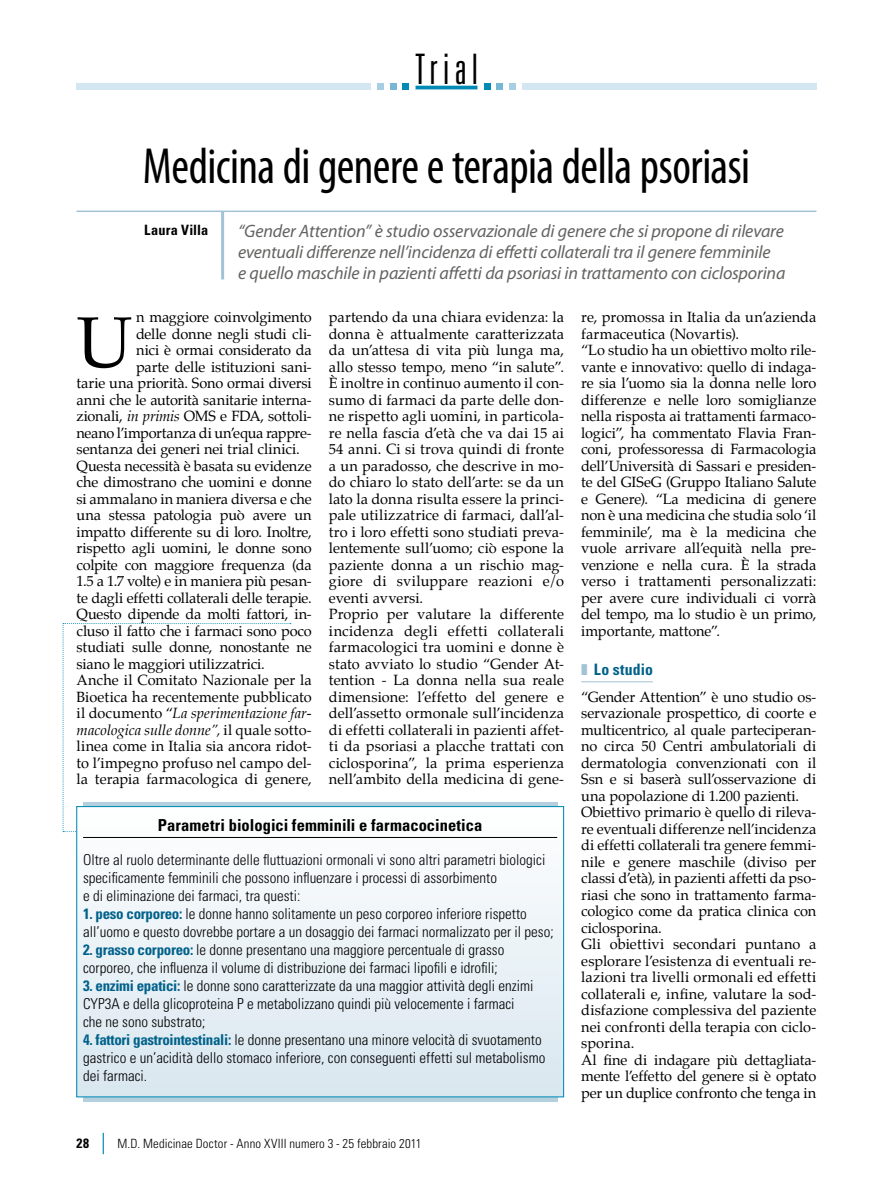
<style>
.page{position:relative;width:893px;height:1191px;background:#fff}
.page>*{position:absolute;margin:0;border:0;box-sizing:border-box;transform-origin:0 0}
.t1{font:72px "Palatino";color:#000}
.t2{font:condensed 51px "Myriad Pro";letter-spacing:-.01em;color:#000;scale:.95 1}
.t3{font:300 ultra-condensed 42px "Univers";color:#000}
.t4{font:italic 18px/21px "Myriad Pro";letter-spacing:-.01em;color:#636362}
.t5{font:700 condensed 16.5px "Univers";letter-spacing:.005em;color:#000}
.t6{font:700 condensed 15.75px "Univers";letter-spacing:.01em;color:#00618a}
.t7{font:300 condensed 15px/18px "Univers";color:#000}
.t8{font:14.55px/16.5px "Palatino";color:#000}
.t9{font:14.55px "Palatino";letter-spacing:-.02em;color:#000}
.t10{font:italic 14.55px "Palatino";letter-spacing:.005em;color:#000}
.t11{font:700 condensed 14.25px "Univers";letter-spacing:.01em;color:#000}
.t12{font:700 condensed 13.5px "Univers";color:#000}
.t13{font:300 condensed 12.75px "Univers";letter-spacing:.015em;color:#000}
.s1{font-style:italic}
.s2{font-style:normal}
.s3{color:#a1c3d5}
.s4{font-weight:700;color:#00618a}
</style>
<div class="page">
<hr style="left:415px;top:86px;width:62px;height:3px;background:#008ab5">
<svg style="left:403px;top:83px;width:6px;height:6px"></svg>
<svg style="left:390px;top:83px;width:6px;height:6px"></svg>
<div style="left:377px;top:83px;width:7px;height:6px;background:#a7cee3"></div>
<div style="left:77px;top:83px;width:294px;height:6px;background:#d3e7f2"></div>
<div style="left:509px;top:83px;width:7px;height:6px;background:#a7cee3"></div>
<svg style="left:497px;top:83px;width:6px;height:6px"></svg>
<svg style="left:484px;top:83px;width:6px;height:6px"></svg>
<div style="left:522px;top:83px;width:294px;height:6px;background:#d3e7f2"></div>
<svg style="left:63px;top:623px;width:228px;height:209px"></svg>
<svg style="left:103px;top:1132px;width:1px;height:22px"></svg>
<hr style="left:77px;top:210px;width:739px;height:2px;background:#a1c3d5">
<hr style="left:221px;top:211px;width:3px;height:68px;background:#a1c3d5">
<hr style="left:581px;top:681px;width:72px;height:1px;background:#a1c3d5">
<div style="left:83px;top:801px;width:474px;height:300px;background:#b4cfde"></div>
<div style="left:77px;top:806px;width:487px;height:290px;background:linear-gradient(to bottom,#fff,#d8e7ef)"></div>
<div style="left:76px;top:806px;width:488px;height:291px;border:1px solid #008ab5"></div>
<hr style="left:83px;top:837px;width:474px;height:1px;background:#000">
<h3 class="t3" style="left:415px;top:47px;width:65px">Trial</h3>
<h2 class="t2" style="left:143px;top:135px;width:641px">Medicina di genere e terapia della psoriasi</h2>
<p class="t11" style="left:144px;top:221px;width:66px">Laura Villa</p>
<p class="t4" style="left:238px;top:220px;width:549px">“Gender Attention” è studio osservazionale di genere che si propone di rilevare eventuali differenze nell’incidenza di effetti collaterali tra il genere femminile<br>e quello maschile in pazienti affetti da psoriasi in trattamento con ciclosporina</p>
<p class="t9" style="left:136px;top:307px;width:177px">n maggiore coinvolgimento</p>
<p class="t8" style="left:136px;top:326px;width:177px">delle donne negli studi cli-</p>
<p class="t8" style="left:136px;top:343px;width:177px">nici è ormai considerato da</p>
<p class="t8" style="left:136px;top:359px;width:177px">parte delle istituzioni sani-</p>
<p class="t8" style="left:77px;top:376px;width:237px">tarie una priorità. Sono ormai diversi</p>
<p class="t8" style="left:77px;top:392px;width:237px">anni che le autorità sanitarie interna-</p>
<p class="t8" style="left:77px;top:409px;width:237px">zionali, <span class="s1">in primis</span> OMS e FDA, sottoli-</p>
<p class="t9" style="left:77px;top:423px;width:237px">neano l’importanza di un’equa rappre-</p>
<p class="t8" style="left:77px;top:442px;width:225px">sentanza dei generi nei trial clinici.</p>
<p class="t8" style="left:77px;top:458px;width:237px">Questa necessità è basata su evidenze</p>
<p class="t8" style="left:77px;top:475px;width:237px">che dimostrano che uomini e donne</p>
<p class="t8" style="left:77px;top:491px;width:237px">si ammalano in maniera diversa e che</p>
<p class="t8" style="left:77px;top:508px;width:237px">una stessa patologia può avere un</p>
<p class="t8" style="left:77px;top:524px;width:237px">impatto differente su di loro. Inoltre,</p>
<p class="t8" style="left:77px;top:541px;width:237px">rispetto agli uomini, le donne sono</p>
<p class="t8" style="left:77px;top:557px;width:237px">colpite con maggiore frequenza (da</p>
<p class="t8" style="left:77px;top:574px;width:237px">1.5 a 1.7 volte) e in maniera più pesan-</p>
<p class="t8" style="left:77px;top:590px;width:237px">te dagli effetti collaterali delle terapie.</p>
<p class="t9" style="left:77px;top:604px;width:237px">Questo dipende da molti fattori, in-</p>
<p class="t8" style="left:77px;top:623px;width:237px">cluso il fatto che i farmaci sono poco</p>
<p class="t8" style="left:77px;top:640px;width:237px">studiati sulle donne, nonostante ne</p>
<p class="t8" style="left:77px;top:656px;width:190px">siano le maggiori utilizzatrici.</p>
<p class="t8" style="left:77px;top:673px;width:237px">Anche il Comitato Nazionale per la</p>
<p class="t8" style="left:77px;top:689px;width:237px">Bioetica ha recentemente pubblicato</p>
<p class="t10" style="left:77px;top:704px;width:237px"><span class="s2">il documento “</span>La sperimentazione far-</p>
<p class="t10" style="left:77px;top:721px;width:237px">macologica sulle donne”, <span class="s2">il quale sotto-</span></p>
<p class="t8" style="left:77px;top:739px;width:237px">linea come in Italia sia ancora ridot-</p>
<p class="t8" style="left:77px;top:755px;width:237px">to l’impegno profuso nel campo del-</p>
<p class="t8" style="left:77px;top:772px;width:237px">la terapia farmacologica di genere,</p>
<p class="t8" style="left:329px;top:310px;width:237px">partendo da una chiara evidenza: la donna è attualmente caratterizzata da un’attesa di vita più lunga ma, allo stesso tempo, meno “in salute”.<br>È inoltre in continuo aumento il con&shy;sumo di farmaci da parte delle don&shy;ne rispetto agli uomini, in particola&shy;re nella fascia d’età che va dai 15 ai 54 anni. Ci si trova quindi di fronte a un paradosso, che descrive in mo&shy;do chiaro lo stato dell’arte: se da un lato la donna risulta essere la princi&shy;pale utilizzatrice di farmaci, dall’al&shy;tro i loro effetti sono studiati preva&shy;lentemente sull’uomo; ciò espone la paziente donna a un rischio mag&shy;giore di sviluppare reazioni e/o eventi avversi.<br>Proprio per valutare la differente incidenza degli effetti collaterali farmacologici tra uomini e donne è stato avviato lo studio “Gender At&shy;tention - La donna nella sua reale dimensione: l’effetto del genere e dell’assetto ormonale sull’incidenza di effetti collaterali in pazienti affet&shy;ti da psoriasi a placche trattati con ciclosporina”, la prima esperienza nell’ambito della medicina di gene-</p>
<p class="t8" style="left:581px;top:310px;width:237px">re, promossa in Italia da un’azienda farmaceutica (Novartis).<br>“Lo studio ha un obiettivo molto rile&shy;vante e innovativo: quello di indaga&shy;re sia l’uomo sia la donna nelle loro differenze e nelle loro somiglianze nella risposta ai trattamenti farmaco&shy;logici”, ha commentato Flavia Fran&shy;coni, professoressa di Farmacologia dell’Università di Sassari e presiden&shy;te del GISeG (Gruppo Italiano Salute e Genere). “La medicina di genere non è una medicina che studia solo ‘il femminile’, ma è la medicina che vuole arrivare all’equità nella pre&shy;venzione e nella cura. È la strada verso i trattamenti personalizzati: per avere cure individuali ci vorrà del tempo, ma lo studio è un primo, importante, mattone”.</p>
<h1 class="t1" style="left:77px;top:295px;width:58px">U</h1>
<p class="t6" style="left:581px;top:659px;width:73px"><span class="s3">❚</span> Lo studio</p>
<p class="t8" style="left:581px;top:689px;width:237px">“Gender Attention” è uno studio os&shy;servazionale prospettico, di coorte e multicentrico, al quale parteciperan&shy;no circa 50 Centri ambulatoriali di dermatologia convenzionati con il Ssn e si baserà sull’osservazione di una popolazione di 1.200 pazienti.<br>Obiettivo primario è quello di rileva&shy;re eventuali differenze nell’incidenza di effetti collaterali tra genere femmi&shy;nile e genere maschile (diviso per classi d’età), in pazienti affetti da pso&shy;riasi che sono in trattamento farma&shy;cologico come da pratica clinica con ciclosporina.<br>Gli obiettivi secondari puntano a esplorare l’esistenza di eventuali re&shy;lazioni tra livelli ormonali ed effetti collaterali e, infine, valutare la sod&shy;disfazione complessiva del paziente nei confronti della terapia con ciclo&shy;sporina.<br>Al fine di indagare più dettagliata&shy;mente l’effetto del genere si è optato per un duplice confronto che tenga in</p>
<p class="t5" style="left:158px;top:815px;width:326px">Parametri biologici femminili e farmacocinetica</p>
<p class="t7" style="left:83px;top:851px;width:464px">Oltre al ruolo determinante delle fluttuazioni ormonali vi sono altri parametri biologici specificamente femminili che possono influenzare i processi di assorbimento<br>e di eliminazione dei farmaci, tra questi:</p>
<p class="t7" style="left:83px;top:905px;width:472px"><span class="s4">1. peso corporeo:</span> le donne hanno solitamente un peso corporeo inferiore rispetto all’uomo e questo dovrebbe portare a un dosaggio dei farmaci normalizzato per il peso;</p>
<p class="t7" style="left:83px;top:941px;width:423px"><span class="s4">2. grasso corporeo:</span> le donne presentano una maggiore percentuale di grasso corporeo, che influenza il volume di distribuzione dei farmaci lipofili e idrofili;</p>
<p class="t7" style="left:83px;top:977px;width:452px"><span class="s4">3. enzimi epatici:</span> le donne sono caratterizzate da una maggior attività degli enzimi<br>CYP3A e della glicoproteina P e metabolizzano quindi più velocemente i farmaci che ne sono substrato;</p>
<p class="t7" style="left:83px;top:1031px;width:464px"><span class="s4">4. fattori gastrointestinali:</span> le donne presentano una minore velocità di svuotamento gastrico e un’acidità dello stomaco inferiore, con conseguenti effetti sul metabolismo dei farmaci.</p>
<p class="t12" style="left:77px;top:1135px;width:14px">28</p>
<p class="t13" style="left:117px;top:1136px;width:306px">M.D. Medicinae Doctor - Anno XVIII numero 3 - 25 febbraio 2011</p>
</div>
